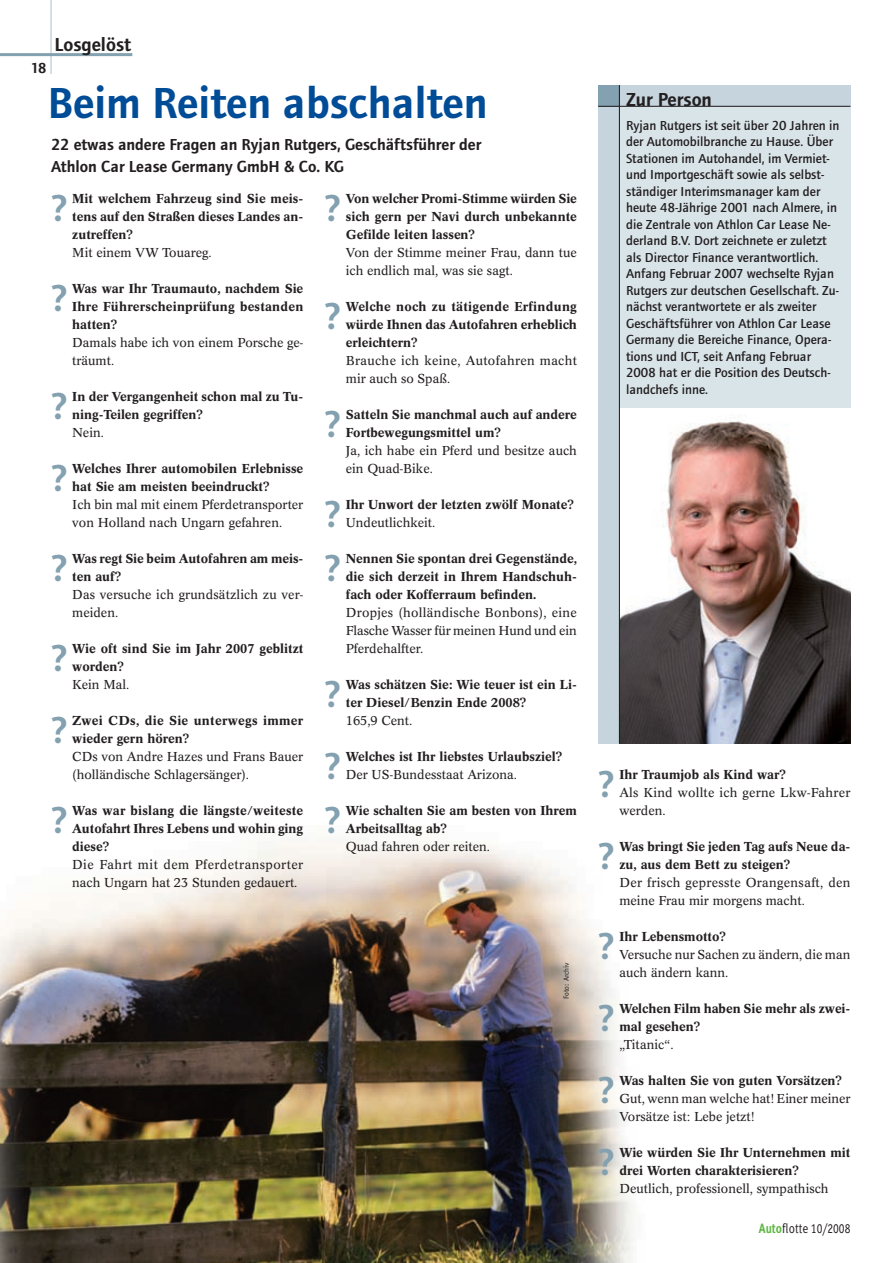
<style>
.page{position:relative;width:893px;height:1263px;background:#fff}
.page>*{position:absolute;margin:0;border:0;box-sizing:border-box;transform-origin:0 0}
.t1{font:600 45px "Foundry Journal";color:#014c97}
.t2{font:600 37.5px/72px "Foundry Journal";color:#83a1b0}
.t3{font:600 19.5px "Foundry Journal";color:#231f20}
.t4{font:600 16.5px/22.5px "Foundry Journal";color:#231f20}
.t5{font:600 15px "Foundry Journal";color:#231f20}
.t6{font:500 13.5px/16.5px "Foundry Journal";color:#231f20}
.t7{font:13.5px "Officina Sans Std";color:#231f20;scale:.85 1}
.t8{font:500 12.75px/18px "Concorde BQ";color:#231f20}
.t9{font:12.75px/18px "Concorde BQ";color:#231f20}
.t10{font:12.75px/18px "Concorde BQ";letter-spacing:.025em;color:#231f20}
.t11{font:12.75px/18px "Concorde BQ";letter-spacing:.03em;color:#231f20}
.t12{font:500 12.75px/18px "Concorde BQ";letter-spacing:.025em;color:#231f20}
.t13{font:12.75px/18px "Concorde BQ";letter-spacing:.02em;color:#231f20}
.t14{font:7.5px "Officina Sans Std";color:#231f20}
.s1{font-family:"Meta OT";font-weight:700;color:#60b745}
.s2{font-family:"Meta OT"}
</style>
<div class="page">
<hr style="left:51px;top:0;width:1px;height:74px;background:#b1bec6">
<hr style="left:0;top:53px;width:132px;height:3px;background:#83a1b0">
<img style="left:0;top:839px;width:635px;height:424px">
<div style="left:598px;top:85px;width:252px;height:658px;background:#c5d4dd"></div>
<div style="left:620px;top:106px;width:230px;height:447px;background:#d9e4e9"></div>
<div style="left:598px;top:85px;width:21px;height:21px;background:#83a1b0"></div>
<hr style="left:598px;top:106px;width:252px;height:1px;background:#231f20">
<img style="left:620px;top:408px;width:230px;height:335px">
<hr style="left:619px;top:85px;width:1px;height:658px;background:#231f20">
<p class="t5" style="left:31px;top:59px;width:17px">18</p>
<h3 class="t3" style="left:55px;top:33px;width:78px">Losgelöst</h3>
<h1 class="t1" style="left:48px;top:77px;width:441px">Beim Reiten abschalten</h1>
<p class="t4" style="left:51px;top:133px;width:432px">22 etwas andere Fragen an Ryjan Rutgers, Geschäftsführer der<br>Athlon Car Lease Germany GmbH &amp; Co. KG</p>
<h2 class="t2" style="left:51px;top:173px;width:18px">?</h2>
<p class="t8" style="left:72px;top:190px;width:233px;text-align:justify">Mit welchem Fahrzeug sind Sie meis&shy;tens auf den Straßen dieses Landes an&shy;zutreffen?</p>
<p class="t9" style="left:72px;top:244px;width:141px">Mit einem VW Touareg.</p>
<p class="t8" style="left:72px;top:280px;width:233px;text-align:justify">Was war Ihr Traumauto, nachdem Sie Ihre Führerscheinprüfung bestanden hatten?</p>
<p class="t9" style="left:72px;top:334px;width:233px">Damals habe ich von einem Porsche ge&shy;träumt.</p>
<p class="t8" style="left:72px;top:388px;width:233px">In der Vergangenheit schon mal zu Tu&shy;ning-Teilen gegriffen?</p>
<p class="t9" style="left:72px;top:424px;width:33px">Nein.</p>
<p class="t8" style="left:72px;top:460px;width:232px">Welches Ihrer automobilen Erlebnisse hat Sie am meisten beeindruckt?</p>
<p class="t9" style="left:72px;top:496px;width:233px">Ich bin mal mit einem Pferdetransporter von Holland nach Ungarn gefahren.</p>
<p class="t8" style="left:72px;top:550px;width:233px">Was regt Sie beim Autofahren am meis&shy;ten auf?</p>
<p class="t9" style="left:72px;top:586px;width:233px">Das versuche ich grundsätzlich zu ver&shy;meiden.</p>
<p class="t8" style="left:72px;top:640px;width:233px">Wie oft sind Sie im Jahr 2007 geblitzt worden?</p>
<p class="t9" style="left:72px;top:676px;width:59px">Kein Mal.</p>
<p class="t12" style="left:72px;top:712px;width:232px">Zwei CDs, die Sie unterwegs immer wieder gern hören?</p>
<p class="t9" style="left:72px;top:748px;width:233px">CDs von Andre Hazes und Frans Bauer (holländische Schlagersänger).</p>
<p class="t8" style="left:72px;top:802px;width:232px;text-align:justify">Was war bislang die längste/weiteste Autofahrt Ihres Lebens und wohin ging diese?</p>
<p class="t11" style="left:72px;top:856px;width:232px">Die Fahrt mit dem Pferdetransporter nach Ungarn hat 23 Stunden gedauert.</p>
<p class="t8" style="left:346px;top:190px;width:233px;text-align:justify">Von welcher Promi-Stimme würden Sie sich gern per Navi durch unbekannte Gefilde leiten lassen?</p>
<p class="t9" style="left:346px;top:244px;width:233px">Von der Stimme meiner Frau, dann tue ich endlich mal, was sie sagt.</p>
<p class="t8" style="left:346px;top:298px;width:233px;text-align:justify">Welche noch zu tätigende Erfindung würde Ihnen das Autofahren erheblich erleichtern?</p>
<p class="t10" style="left:346px;top:352px;width:233px">Brauche ich keine, Autofahren macht mir auch so Spaß.</p>
<p class="t8" style="left:346px;top:406px;width:233px">Satteln Sie manchmal auch auf andere<br>Fortbewegungsmittel um?</p>
<p class="t9" style="left:346px;top:442px;width:233px">Ja, ich habe ein Pferd und besitze auch ein Quad-Bike.</p>
<p class="t8" style="left:346px;top:496px;width:231px">Ihr Unwort der letzten zwölf Monate?</p>
<p class="t9" style="left:346px;top:514px;width:91px">Undeutlichkeit.</p>
<p class="t8" style="left:346px;top:550px;width:233px;text-align:justify">Nennen Sie spontan drei Gegenstände, die sich derzeit in Ihrem Handschuh&shy;fach oder Kofferraum befinden.</p>
<p class="t9" style="left:346px;top:604px;width:232px;text-align:justify">Dropjes (holländische Bonbons), eine Flasche Wasser für meinen Hund und ein Pferdehalfter.</p>
<p class="t8" style="left:346px;top:676px;width:233px">Was schätzen Sie: Wie teuer ist ein Li&shy;ter Diesel/Benzin Ende 2008?</p>
<p class="t9" style="left:346px;top:712px;width:68px">165,9 Cent.</p>
<p class="t8" style="left:346px;top:748px;width:219px">Welches ist Ihr liebstes Urlaubsziel?</p>
<p class="t9" style="left:346px;top:766px;width:173px">Der US-Bundesstaat Arizona.</p>
<p class="t8" style="left:346px;top:802px;width:233px">Wie schalten Sie am besten von Ihrem<br>Arbeitsalltag ab?</p>
<p class="t9" style="left:346px;top:838px;width:146px">Quad fahren oder reiten.</p>
<h2 class="t2" style="left:325px;top:173px;width:18px">?</h2>
<h2 class="t2" style="left:51px;top:263px;width:18px">?</h2>
<h2 class="t2" style="left:325px;top:281px;width:18px">?</h2>
<h2 class="t2" style="left:51px;top:371px;width:18px">? ?</h2>
<h2 class="t2" style="left:325px;top:389px;width:18px">?</h2>
<h2 class="t2" style="left:325px;top:488px;width:18px;line-height:54px">? ?</h2>
<h2 class="t2" style="left:51px;top:533px;width:18px">?</h2>
<h2 class="t2" style="left:51px;top:623px;width:18px">? ?</h2>
<h2 class="t2" style="left:325px;top:659px;width:18px">? ?</h2>
<h2 class="t2" style="left:325px;top:785px;width:18px">?</h2>
<h2 class="t2" style="left:51px;top:785px;width:18px">?</h2>
<p class="t14" style="left:562px;top:999px;width:38px;rotate:-90deg">Foto: Archiv</p>
<h3 class="t3" style="left:626px;top:88px;width:87px">Zur Person</h3>
<p class="t6" style="left:626px;top:117px;width:215px">Ryjan Rutgers ist seit über 20 Jahren in der Automobilbranche zu Hause. Über Stationen im Autohandel, im Vermiet&shy;und Importgeschäft sowie als selbst&shy;ständiger Interimsmanager kam der heute 48-Jährige 2001 nach Almere, in die Zentrale von Athlon Car Lease Ne&shy;derland B.V. Dort zeichnete er zuletzt als Director Finance verantwortlich.<br>Anfang Februar 2007 wechselte Ryjan Rutgers zur deutschen Gesellschaft. Zu&shy;nächst verantwortete er als zweiter Geschäftsführer von Athlon Car Lease Germany die Bereiche Finance, Opera&shy;tions und ICT, seit Anfang Februar 2008 hat er die Position des Deutsch&shy;landchefs inne.</p>
<p class="t8" style="left:619px;top:766px;width:169px">Ihr Traumjob als Kind war?</p>
<p class="t13" style="left:619px;top:784px;width:232px">Als Kind wollte ich gerne Lkw-Fahrer werden.</p>
<p class="t8" style="left:619px;top:838px;width:233px">Was bringt Sie jeden Tag aufs Neue da&shy;zu, aus dem Bett zu steigen?</p>
<p class="t10" style="left:619px;top:874px;width:233px">Der frisch gepresste Orangensaft, den meine Frau mir morgens macht.</p>
<p class="t8" style="left:619px;top:928px;width:109px">Ihr Lebensmotto?</p>
<p class="t9" style="left:619px;top:946px;width:232px">Versuche nur Sachen zu ändern, die man auch ändern kann.</p>
<p class="t8" style="left:619px;top:1000px;width:233px">Welchen Film haben Sie mehr als zwei&shy;mal gesehen?</p>
<p class="t9" style="left:619px;top:1036px;width:56px">„Titanic“.</p>
<p class="t8" style="left:619px;top:1072px;width:225px">Was halten Sie von guten Vorsätzen?</p>
<p class="t9" style="left:619px;top:1090px;width:233px">Gut, wenn man welche hat! Einer meiner<br>Vorsätze ist: Lebe jetzt!</p>
<p class="t8" style="left:619px;top:1144px;width:233px">Wie würden Sie Ihr Unternehmen mit drei Worten charakterisieren?</p>
<p class="t9" style="left:619px;top:1180px;width:211px">Deutlich, professionell, sympathisch</p>
<h2 class="t2" style="left:598px;top:749px;width:18px">? ?</h2>
<h2 class="t2" style="left:598px;top:911px;width:18px;text-align:justify">? ? ? ?</h2>
<p class="t7" style="left:759px;top:1221px;width:109px"><span class="s1">Auto</span><span class="s2">flotte</span> 10/2008</p>
</div>
